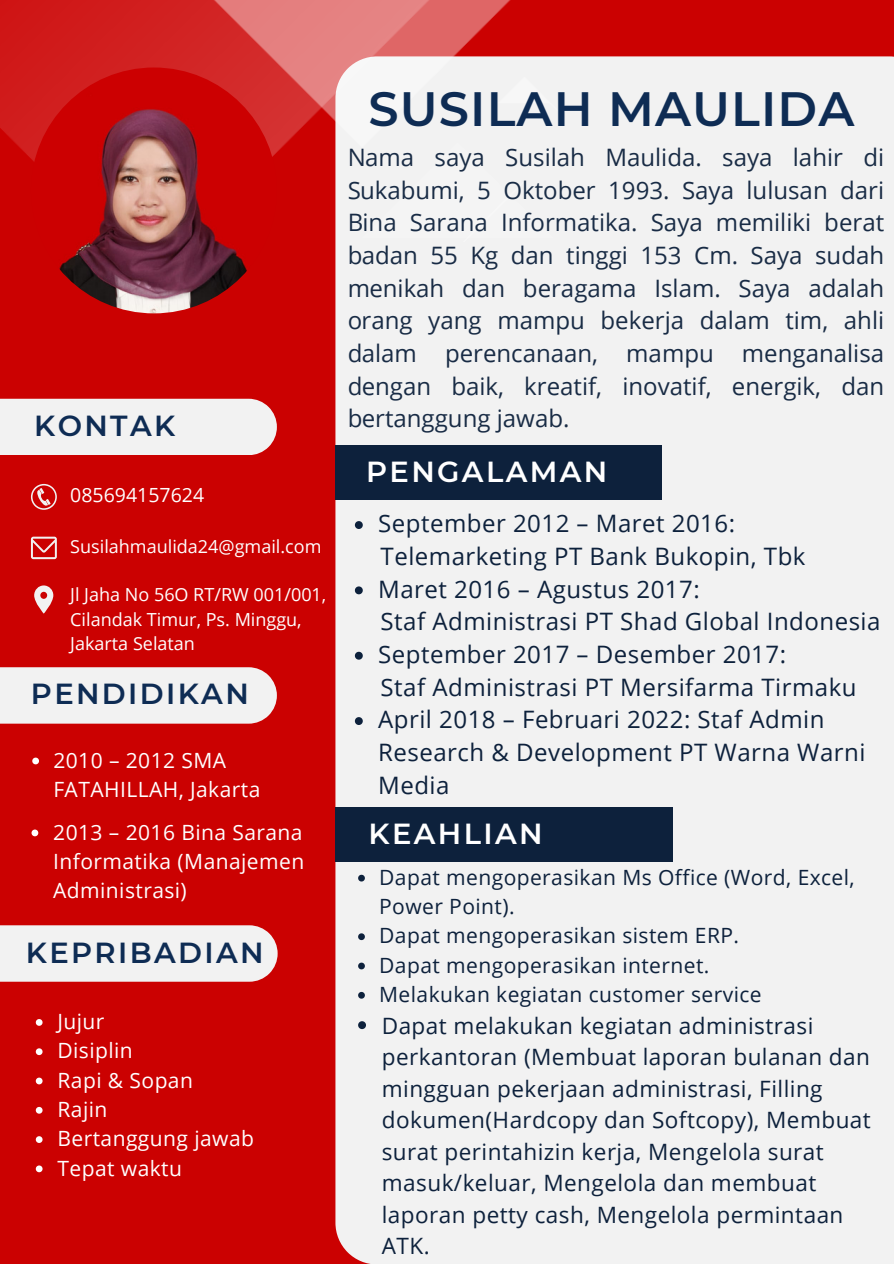
<style>
.page{position:relative;width:894px;height:1264px;background:#fff}
.page>*{position:absolute;margin:0;border:0;box-sizing:border-box;transform-origin:0 0}
.t1{font:600 48px "Montserrat";letter-spacing:.025em;color:#0e2c54}
.t2{font:600 28.95px "Montserrat";letter-spacing:.08em;color:#0e2c54}
.t3{font:600 28.95px "Montserrat";letter-spacing:.08em;color:#fff}
.t4{font:24px/32.7px "Open Sans";letter-spacing:.02em;color:#0d213c;text-align:justify}
.t5{font:22.5px/31.5px "Open Sans";letter-spacing:.02em;color:#0d213c}
.t6{font:21px/29.2px "Open Sans";letter-spacing:.02em;color:#0d213c}
.t7{font:21px/29.2px "Open Sans";letter-spacing:.02em;color:#fff}
.t8{font:19.5px "Open Sans";color:#fff}
.t9{font:18px/24.8px "Open Sans";color:#fff}
</style>
<div class="page">
<div style="left:0;top:0;width:893px;height:1263px;background:#cb0101"></div>
<div style="left:335px;top:56px;width:558px;height:1207px;background:#f2f2f2"></div>
<img style="left:0;top:0;width:559px;height:241px">
<img style="left:31px;top:67px;width:246px;height:246px;border-radius:50%">
<svg style="left:31px;top:484px;width:26px;height:26px"></svg>
<svg style="left:31px;top:536px;width:26px;height:23px"></svg>
<svg style="left:34px;top:585px;width:19px;height:28px"></svg>
<div style="left:0;top:399px;width:277px;height:56px;background:#f2f2f2"></div>
<div style="left:0;top:667px;width:277px;height:56px;background:#f2f2f2"></div>
<div style="left:0;top:925px;width:277px;height:56px;background:#f2f2f2"></div>
<div style="left:335px;top:445px;width:326px;height:55px;background:#0d213c"></div>
<svg style="left:32px;top:757px;width:7px;height:7px"></svg>
<svg style="left:32px;top:829px;width:6px;height:7px"></svg>
<svg style="left:36px;top:1019px;width:7px;height:6px"></svg>
<svg style="left:36px;top:1048px;width:7px;height:7px"></svg>
<svg style="left:36px;top:1077px;width:7px;height:7px"></svg>
<svg style="left:36px;top:1106px;width:7px;height:7px"></svg>
<svg style="left:36px;top:1136px;width:7px;height:6px"></svg>
<svg style="left:36px;top:1165px;width:7px;height:7px"></svg>
<svg style="left:355px;top:521px;width:7px;height:8px"></svg>
<svg style="left:355px;top:586px;width:7px;height:8px"></svg>
<svg style="left:355px;top:651px;width:7px;height:8px"></svg>
<svg style="left:355px;top:717px;width:7px;height:8px"></svg>
<div style="left:335px;top:807px;width:338px;height:55px;background:#0d213c"></div>
<svg style="left:358px;top:874px;width:7px;height:7px"></svg>
<svg style="left:358px;top:933px;width:7px;height:7px"></svg>
<svg style="left:358px;top:962px;width:7px;height:7px"></svg>
<svg style="left:358px;top:991px;width:7px;height:7px"></svg>
<svg style="left:358px;top:1021px;width:8px;height:8px"></svg>
<p class="t2" style="left:34px;top:408px;width:142px">KONTAK</p>
<p class="t8" style="left:70px;top:481px;width:135px">085694157624</p>
<p class="t9" style="left:70px;top:533px;width:253px">Susilahmaulida24@gmail.com</p>
<p class="t9" style="left:70px;top:581px;width:257px">Jl Jaha No 56O RT/RW 001/001,<br>Cilandak Timur, Ps. Minggu,<br>Jakarta Selatan</p>
<p class="t2" style="left:31px;top:676px;width:219px">PENDIDIKAN</p>
<p class="t7" style="left:53px;top:745px;width:208px">2010 – 2012 SMA<br>FATAHILLAH, Jakarta</p>
<p class="t7" style="left:53px;top:817px;width:252px;text-align:justify">2013 – 2016 Bina Sarana Informatika (Manajemen Administrasi)</p>
<p class="t2" style="left:26px;top:934px;width:239px">KEPRIBADIAN</p>
<p class="t7" style="left:57px;top:1006px;width:48px">Jujur</p>
<p class="t7" style="left:57px;top:1035px;width:77px">Disiplin</p>
<p class="t7" style="left:57px;top:1064px;width:137px">Rapi &amp; Sopan</p>
<p class="t7" style="left:57px;top:1094px;width:51px">Rajin</p>
<p class="t7" style="left:57px;top:1123px;width:198px">Bertanggung jawab</p>
<p class="t7" style="left:57px;top:1152px;width:126px">Tepat waktu</p>
<p class="t1" style="left:368px;top:79px;width:487px">SUSILAH MAULIDA</p>
<p class="t4" style="left:347px;top:140px;width:538px">Nama saya Susilah Maulida. saya lahir di Sukabumi, 5 Oktober 1993. Saya lulusan dari Bina Sarana Informatika. Saya memiliki berat badan 55 Kg dan tinggi 153 Cm. Saya sudah menikah dan beragama Islam. Saya adalah orang yang mampu bekerja dalam tim, ahli dalam perencanaan, mampu menganalisa dengan baik, kreatif, inovatif, energik, dan bertanggung jawab.</p>
<p class="t3" style="left:366px;top:453px;width:243px">PENGALAMAN</p>
<p class="t4" style="left:378px;top:506px;width:358px">September 2012 – Maret 2016:</p>
<p class="t4" style="left:380px;top:539px;width:426px">Telemarketing PT Bank Bukopin, Tbk</p>
<p class="t4" style="left:378px;top:572px;width:323px">Maret 2016 – Agustus 2017:</p>
<p class="t4" style="left:380px;top:604px;width:501px">Staf Administrasi PT Shad Global Indonesia</p>
<p class="t4" style="left:378px;top:637px;width:409px">September 2017 – Desember 2017:</p>
<p class="t4" style="left:380px;top:670px;width:477px">Staf Administrasi PT Mersifarma Tirmaku</p>
<p class="t4" style="left:378px;top:702px;width:488px;text-align:left">April 2018 – Februari 2022: Staf Admin<br>Research &amp; Development PT Warna Warni<br>Media</p>
<p class="t3" style="left:368px;top:815px;width:175px">KEAHLIAN</p>
<p class="t6" style="left:379px;top:862px;width:477px">Dapat mengoperasikan Ms Office (Word, Excel,<br>Power Point).</p>
<p class="t6" style="left:379px;top:920px;width:361px">Dapat mengoperasikan sistem ERP.</p>
<p class="t6" style="left:379px;top:950px;width:331px">Dapat mengoperasikan internet.</p>
<p class="t6" style="left:379px;top:979px;width:384px">Melakukan kegiatan customer service</p>
<p class="t5" style="left:381px;top:1009px;width:490px">Dapat melakukan kegiatan administrasi perkantoran (Membuat laporan bulanan dan mingguan pekerjaan administrasi, Filling dokumen(Hardcopy dan Softcopy), Membuat surat perintahizin kerja, Mengelola surat masuk/keluar, Mengelola dan membuat laporan petty cash, Mengelola permintaan ATK.</p>
</div>
